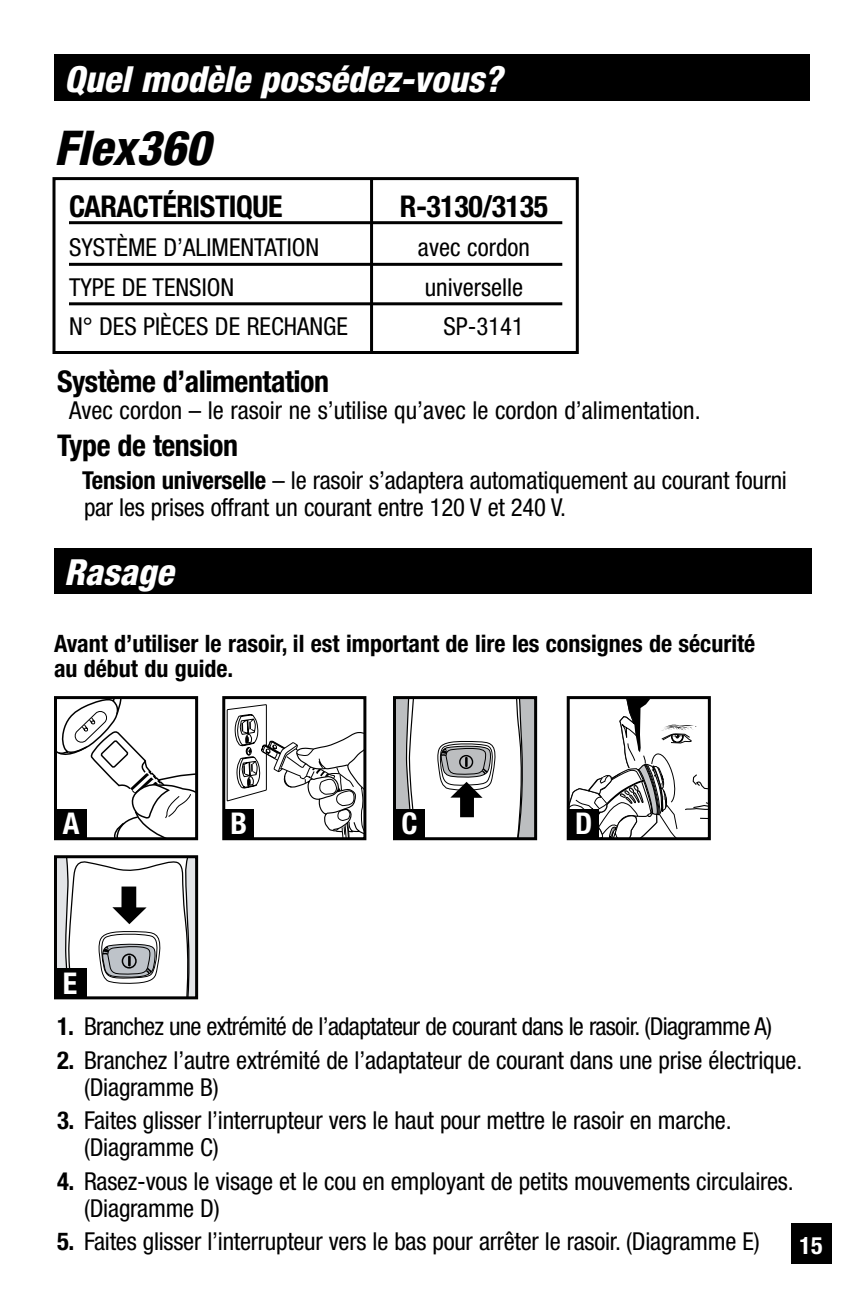
<style>
.page{position:relative;width:864px;height:1296px;background:#fff}
.page>*{position:absolute;margin:0;border:0;box-sizing:border-box;transform-origin:0 0}
.t1{font:italic 800 condensed 48px "Helvetica Neue";color:#000}
.t2{font:italic 800 condensed 36px "Helvetica Neue";color:#fff}
.t3{font:700 condensed 30px "Helvetica Neue";letter-spacing:-.015em;color:#000}
.t4{font:700 condensed 30px "Helvetica Neue";color:#fff}
.t5{font:condensed 24.6px/27px "Helvetica Neue";letter-spacing:-.01em;color:#000}
.t6{font:condensed 24.6px "Helvetica Neue";letter-spacing:-.03em;color:#000}
.t7{font:700 condensed 24px/25.5px "Helvetica Neue";color:#000}
.t8{font:700 condensed 24px "Helvetica Neue";color:#fff}
.s1{font-weight:700}
</style>
<div class="page">
<div style="left:791px;top:1223px;width:40px;height:41px;background:#000"></div>
<hr style="left:69px;top:221px;width:493px;height:3px;background:#000">
<hr style="left:69px;top:263px;width:493px;height:3px;background:#000">
<hr style="left:69px;top:302px;width:493px;height:3px;background:#000">
<div style="left:52px;top:177px;width:527px;height:177px;border:3px solid #000"></div>
<div style="left:54px;top:54px;width:756px;height:46px;background:#000"></div>
<hr style="left:370px;top:178px;width:3px;height:173px;background:#000">
<svg style="left:58px;top:700px;width:136px;height:136px"></svg>
<div style="left:54px;top:696px;width:144px;height:144px;border:3px solid #000"></div>
<svg style="left:226px;top:704px;width:136px;height:132px"></svg>
<div style="left:222px;top:696px;width:144px;height:144px;border:3px solid #000"></div>
<svg style="left:571px;top:700px;width:136px;height:136px"></svg>
<div style="left:567px;top:696px;width:144px;height:144px;border:3px solid #000"></div>
<svg style="left:397px;top:700px;width:136px;height:136px"></svg>
<div style="left:393px;top:696px;width:144px;height:144px;border:3px solid #000"></div>
<svg style="left:58px;top:859px;width:136px;height:136px"></svg>
<div style="left:54px;top:855px;width:144px;height:144px;border:3px solid #000"></div>
<div style="left:54px;top:548px;width:758px;height:46px;background:#000"></div>
<div style="left:57px;top:809px;width:29px;height:29px;background:#000"></div>
<div style="left:225px;top:809px;width:29px;height:29px;background:#000"></div>
<div style="left:395px;top:809px;width:30px;height:29px;background:#000"></div>
<div style="left:569px;top:809px;width:30px;height:29px;background:#000"></div>
<div style="left:57px;top:968px;width:29px;height:29px;background:#000"></div>
<h2 class="t2" style="left:64px;top:57px;width:439px">Quel modèle possédez-vous?</h2>
<h1 class="t1" style="left:54px;top:118px;width:158px">Flex360</h1>
<p class="t3" style="left:69px;top:188px;width:215px">CARACTÉRISTIQUE</p>
<p class="t3" style="left:400px;top:188px;width:150px">R-3130/3135</p>
<p class="t5" style="left:69px;top:234px;width:252px">SYSTÈME D’ALIMENTATION</p>
<p class="t5" style="left:418px;top:234px;width:114px">avec cordon</p>
<p class="t5" style="left:69px;top:273px;width:167px">TYPE DE TENSION</p>
<p class="t5" style="left:425px;top:273px;width:100px">universelle</p>
<p class="t5" style="left:69px;top:313px;width:281px">N° DES PIÈCES DE RECHANGE</p>
<p class="t5" style="left:444px;top:313px;width:82px">SP-3141</p>
<p class="t3" style="left:57px;top:363px;width:274px">Système d’alimentation</p>
<p class="t5" style="left:69px;top:397px;width:633px">Avec cordon – le rasoir ne s’utilise qu’avec le cordon d’alimentation.</p>
<p class="t3" style="left:57px;top:427px;width:183px">Type de tension</p>
<p class="t5" style="left:82px;top:467px;width:706px"><span class="s1">Tension universelle</span> – le rasoir s’adaptera automatiquement au courant fourni par les prises offrant un courant entre 120 V et 240 V.</p>
<h2 class="t2" style="left:64px;top:550px;width:111px">Rasage</h2>
<p class="t7" style="left:54px;top:630px;width:703px">Avant d’utiliser le rasoir, il est important de lire les consignes de sécurité au début du guide.</p>
<p class="t4" style="left:63px;top:806px;width:18px">A</p>
<p class="t4" style="left:231px;top:806px;width:18px">B</p>
<p class="t4" style="left:401px;top:806px;width:18px">C</p>
<p class="t4" style="left:575px;top:806px;width:19px">D</p>
<p class="t4" style="left:63px;top:965px;width:16px">E</p>
<p class="t6" style="left:57px;top:1012px;width:717px"><span class="s1">1.</span> Branchez une extrémité de l’adaptateur de courant dans le rasoir. (Diagramme A)</p>
<p class="t5" style="left:84px;top:1046px;width:720px;text-indent:-27px"><span class="s1">2.</span> Branchez l’autre extrémité de l’adaptateur de courant dans une prise électrique. (Diagramme B)</p>
<p class="t5" style="left:84px;top:1107px;width:649px;text-indent:-27px"><span class="s1">3.</span> Faites glisser l’interrupteur vers le haut pour mettre le rasoir en marche. (Diagramme C)</p>
<p class="t5" style="left:84px;top:1167px;width:711px;text-indent:-27px"><span class="s1">4.</span> Rasez-vous le visage et le cou en employant de petits mouvements circulaires. (Diagramme D)</p>
<p class="t5" style="left:57px;top:1228px;width:704px"><span class="s1">5.</span> Faites glisser l’interrupteur vers le bas pour arrêter le rasoir. (Diagramme E)</p>
<p class="t8" style="left:800px;top:1231px;width:25px">15</p>
</div>
